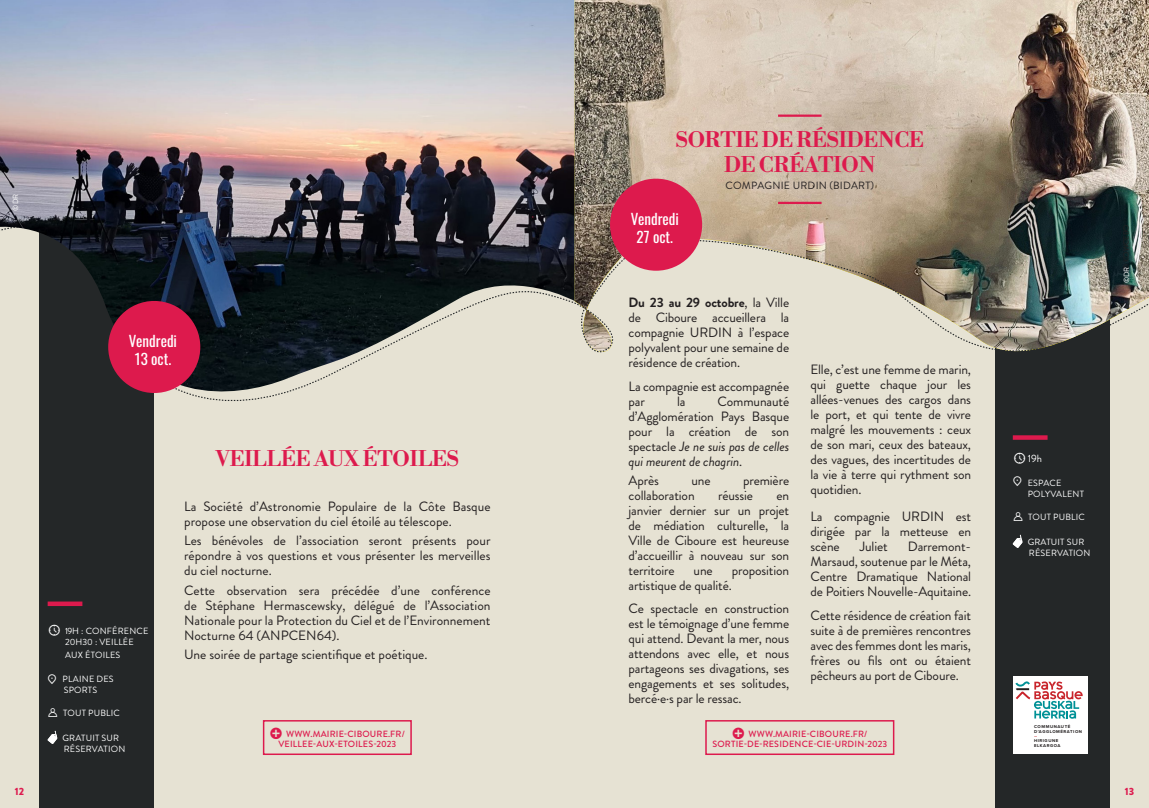
<style>
.page{position:relative;width:1149px;height:808px;background:#fff}
.page>*{position:absolute;margin:0;border:0;box-sizing:border-box;transform-origin:0 0}
.titres_festivals{font:21px "Libre Bodoni";color:#dd1a4d}
.dates_rond{font:15px/18px "Oswald";color:#fff;text-align:center}
.descriptif_spectacle{font:13.5px/15px "Brandon Grotesque";letter-spacing:-.01em;color:#231f20;text-align:justify}
.nom_cie{font:10.5px "Brandon Grotesque";letter-spacing:.02em;color:#231f20}
.t1{font:900 10.5px "Brandon Grotesque";color:#dd1b4f}
.listes_horaires_events{font:10.5px "Brandon Grotesque";color:#fff}
.listes_horaires_events-2{font:9px/10.8px "Brandon Grotesque";letter-spacing:.02em;color:#fff}
.bouton_resa___site_internet{font:500 9px/10.8px "Brandon Grotesque";letter-spacing:.02em;color:#dd1a4d}
.paragraphes{font:7.5px "Brandon Grotesque";color:#fff}
.t2{font:700 4.35px/4.9px "Proxima Nova";letter-spacing:.125em;color:#231f20}
.s1{font-family:"Aquawax Pro Pictograms";font-size:13.5px}
.s2{font-weight:700}
.s3{font-style:italic}
</style>
<div class="page">
<div style="left:0;top:0;width:575px;height:808px;background:#e6e2d3"></div>
<div style="left:572px;top:0;width:576px;height:808px;background:#e6e2d3"></div>
<div style="left:994px;top:0;width:115px;height:808px;background:#242728"></div>
<img style="left:574px;top:0;width:574px;height:229px">
<div style="left:39px;top:0;width:115px;height:808px;background:#242728"></div>
<svg style="left:48px;top:731px;width:9px;height:13px"></svg>
<div style="left:48px;top:601px;width:34px;height:5px;background:#dd1a4d"></div>
<svg style="left:1012px;top:535px;width:10px;height:13px"></svg>
<div style="left:1012px;top:435px;width:35px;height:5px;background:#dd1a4d"></div>
<svg style="left:186px;top:220px;width:675px;height:181px"></svg>
<img style="left:574px;top:229px;width:574px;height:146px">
<div style="left:610px;top:179px;width:92px;height:92px;background:#dd1a4d;border-radius:50%"></div>
<img style="left:0;top:0;width:574px;height:393px">
<div style="left:108px;top:301px;width:92px;height:92px;background:#dd1a4d;border-radius:50%"></div>
<hr style="left:777px;top:202px;width:44px;height:2px;background:#dd1a4d">
<hr style="left:777px;top:115px;width:44px;height:2px;background:#dd1a4d">
<div style="left:1012px;top:676px;width:75px;height:78px;background:#fff"></div>
<svg style="left:1015px;top:681px;width:67px;height:38px"></svg>
<div style="left:263px;top:720px;width:148px;height:35px;border:2px solid #dd1a4d"></div>
<div style="left:705px;top:720px;width:189px;height:35px;border:2px solid #dd1a4d"></div>
<p class="paragraphes" style="left:10px;top:210px;width:18px;rotate:-90deg">©DR</p>
<p class="titres_festivals" style="left:675px;top:122px;width:250px">SORTIE DE RÉSIDENCE</p>
<p class="titres_festivals" style="left:723px;top:148px;width:153px">DE CRÉATION</p>
<p class="nom_cie" style="left:725px;top:178px;width:150px">COMPAGNIE URDIN (BIDART)</p>
<p class="dates_rond" style="left:630px;top:208px;width:50px">Vendredi<br>27 oct.</p>
<p class="dates_rond" style="left:129px;top:330px;width:50px">Vendredi</p>
<p class="dates_rond" style="left:135px;top:348px;width:38px">13 oct.</p>
<p class="listes_horaires_events-2" style="left:65px;top:626px;width:85px">19H : CONFÉRENCE<br>20H30 : VEILLÉE</p>
<p class="listes_horaires_events-2" style="left:65px;top:649px;width:57px">AUX ÉTOILES</p>
<p class="listes_horaires_events-2" style="left:48px;top:674px;width:68px;text-align:center"><span class="s1">l</span> PLAINE DES<br>SPORTS</p>
<p class="listes_horaires_events-2" style="left:63px;top:708px;width:58px">TOUT PUBLIC</p>
<p class="listes_horaires_events-2" style="left:62px;top:732px;width:64px">GRATUIT SUR<br>RÉSERVATION</p>
<p class="titres_festivals" style="left:216px;top:442px;width:244px">VEILLÉE AUX ÉTOILES</p>
<p class="descriptif_spectacle" style="left:184px;top:499px;width:308px">La Société d’Astronomie Populaire de la Côte Basque propose une observation du ciel étoilé au télescope.</p>
<p class="descriptif_spectacle" style="left:184px;top:533px;width:308px">Les bénévoles de l’association seront présents pour répondre à vos questions et vous présenter les merveilles du ciel nocturne.</p>
<p class="descriptif_spectacle" style="left:184px;top:583px;width:308px">Cette observation sera précédée d’une conférence de Stéphane Hermascewsky, délégué de l’Association Nationale pour la Protection du Ciel et de l’Environnement Nocturne 64 (ANPCEN64).</p>
<p class="descriptif_spectacle" style="left:184px;top:647px;width:245px">Une soirée de partage scientifique et poétique.</p>
<p class="descriptif_spectacle" style="left:628px;top:295px;width:162px"><span class="s2">Du 23 au 29 octobre</span>, la Ville de Ciboure accueillera la compagnie URDIN à l’espace polyvalent pour une semaine de résidence de création.</p>
<p class="descriptif_spectacle" style="left:628px;top:379px;width:162px">La compagnie est accompagnée par</p>
<p class="descriptif_spectacle" style="left:628px;top:394px;width:162px;text-indent:89px">Communauté d’Agglomération Pays Basque pour la création de son spectacle <span class="s3">Je ne suis pas de celles qui meurent de chagrin</span>.</p>
<p class="descriptif_spectacle" style="left:628px;top:473px;width:32px">Après</p>
<p class="descriptif_spectacle" style="left:691px;top:473px;width:21px">une</p>
<p class="descriptif_spectacle" style="left:742px;top:473px;width:48px">première</p>
<p class="descriptif_spectacle" style="left:628px;top:488px;width:68px">collaboration</p>
<p class="descriptif_spectacle" style="left:717px;top:488px;width:37px">réussie</p>
<p class="descriptif_spectacle" style="left:677px;top:394px;width:10px">la</p>
<p class="descriptif_spectacle" style="left:628px;top:488px;width:162px;text-indent:148px">en janvier dernier sur un projet de médiation culturelle, la Ville de Ciboure est heureuse d’accueillir à nouveau sur son territoire</p>
<p class="descriptif_spectacle" style="left:628px;top:563px;width:162px;text-indent:103px">proposition artistique de qualité.</p>
<p class="descriptif_spectacle" style="left:628px;top:601px;width:162px">Ce spectacle en construction est le témoignage d’une femme qui attend. Devant la mer, nous attendons avec elle, et nous partageons ses divagations, ses engagements et ses solitudes, bercé·e·s par le ressac.</p>
<p class="descriptif_spectacle" style="left:693px;top:563px;width:21px">une</p>
<p class="descriptif_spectacle" style="left:810px;top:362px;width:162px">Elle, c’est une femme de marin, qui guette chaque jour les allées-venues des cargos dans le port, et qui tente de vivre malgré les mouvements : ceux de son mari, ceux des bateaux, des vagues, des incertitudes de la vie à terre qui rythment son quotidien.</p>
<p class="descriptif_spectacle" style="left:810px;top:509px;width:162px">La compagnie URDIN est dirigée par la metteuse en scène</p>
<p class="descriptif_spectacle" style="left:810px;top:539px;width:162px;text-indent:97px">Darremont-Marsaud, soutenue par le Méta, Centre Dramatique National de Poitiers Nouvelle-Aquitaine.</p>
<p class="descriptif_spectacle" style="left:810px;top:608px;width:162px">Cette résidence de création fait suite à de premières rencontres avec des femmes dont les maris, frères ou fils ont ou étaient pêcheurs au port de Ciboure.</p>
<p class="descriptif_spectacle" style="left:859px;top:539px;width:29px">Juliet</p>
<p class="bouton_resa___site_internet" style="left:278px;top:728px;width:128px;text-indent:8px">WWW.MAIRIE-CIBOURE.FR/<br>VEILLEE-AUX-ETOILES-2023</p>
<p class="bouton_resa___site_internet" style="left:712px;top:728px;width:176px;text-indent:36px">WWW.MAIRIE-CIBOURE.FR/<br>SORTIE-DE-RESIDENCE-CIE-URDIN-2023</p>
<p class="paragraphes" style="left:1120px;top:283px;width:18px;rotate:-90deg">©DR</p>
<p class="listes_horaires_events" style="left:1027px;top:451px;width:16px">19h</p>
<p class="listes_horaires_events-2" style="left:1027px;top:478px;width:58px;text-indent:-15px"><span class="s1">l</span> ESPACE<br>POLYVALENT</p>
<p class="listes_horaires_events-2" style="left:1027px;top:512px;width:58px">TOUT PUBLIC</p>
<p class="listes_horaires_events-2" style="left:1027px;top:536px;width:64px">GRATUIT SUR<br>RÉSERVATION</p>
<p class="t2" style="left:1033px;top:724px;width:49px">COMMUNAUTÉ<br>D’AGGLOMÉRATION</p>
<p class="t2" style="left:1033px;top:739px;width:28px">HIRIGUNE<br>ELKARGOA</p>
<p class="t1" style="left:15px;top:784px;width:11px">12</p>
<p class="t1" style="left:1124px;top:784px;width:11px">13</p>
</div>
